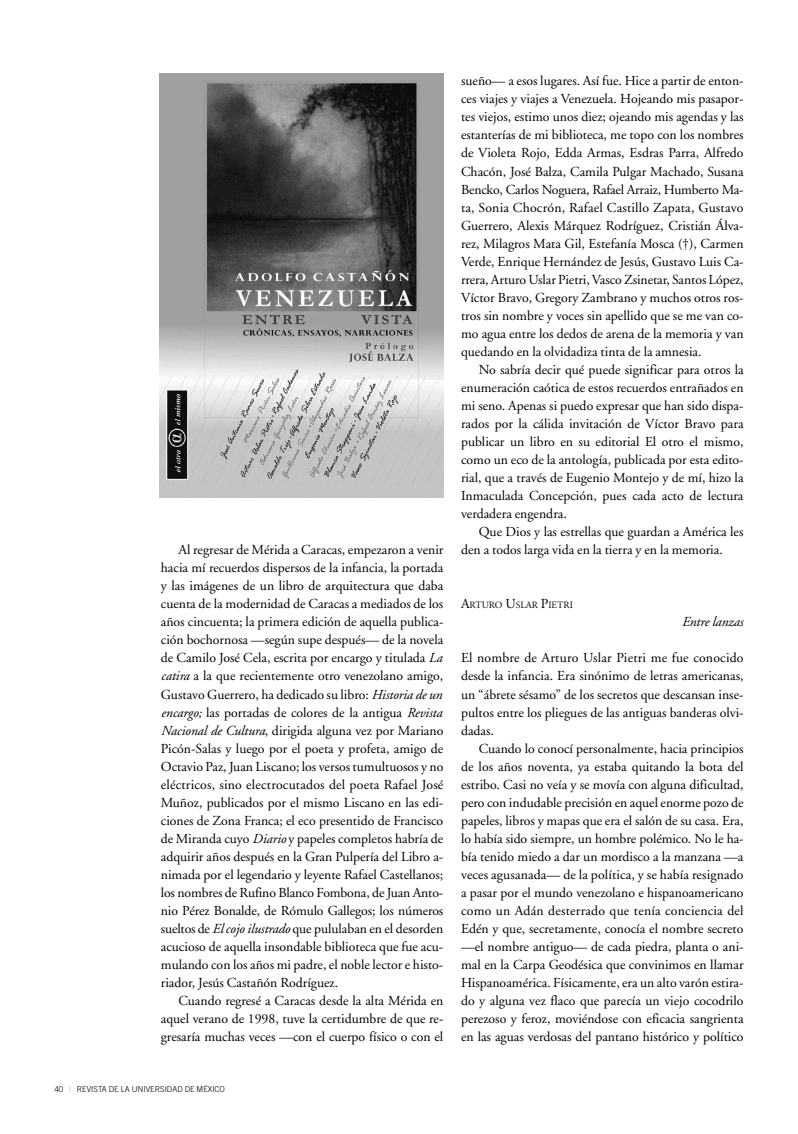
<style>
.page{position:relative;width:798px;height:1134px;background:#fff}
.page>*{position:absolute;margin:0;border:0;box-sizing:border-box;transform-origin:0 0}
.t1{font:13.75px/18px "Adobe Garamond";color:#000;text-align:justify}
.t2{font:italic 13.75px "Adobe Garamond";letter-spacing:-.005em;color:#000}
.t3{font:9.62px "Adobe Garamond";color:#000}
.t4{font:300 8.12px "Trade Gothic";color:#000}
.s1{font-style:italic}
.s2{font-weight:400;color:#b3b3b3}
.s3{font-size:13.75px}
</style>
<div class="page">
<img style="left:159px;top:74px;width:284px;height:424px">
<p class="t1" style="left:161px;top:542px;width:284px;text-indent:18px">Al regresar de Mérida a Caracas, empezaron a venir hacia mí recuerdos dispersos de la infancia, la portada y las imágenes de un libro de arquitectura que daba cuenta de la modernidad de Caracas a mediados de los años cincuenta; la primera edición de aquella publica&shy;ción bochornosa —según supe después— de la novela de Camilo José Cela, escrita por encargo y titulada <span class="s1">La catira</span> a la que recientemente otro venezolano amigo, Gustavo Guerrero, ha dedicado su libro: <span class="s1">Historia de un encargo;</span> las portadas de colores de la antigua <span class="s1">Revista Nacional de Cultura</span>, dirigida alguna vez por Mariano Picón-Salas y luego por el poeta y profeta, amigo de Octavio Paz, Juan Liscano; los versos tumultuosos y no eléctricos, sino electrocutados del poeta Rafael José Muñoz, publicados por el mismo Liscano en las edi&shy;ciones de Zona Franca; el eco presentido de Francisco de Miranda cuyo <span class="s1">Diario</span> y papeles completos habría de adquirir años después en la Gran Pulpería del Libro a&shy;nimada por el legendario y leyente Rafael Castellanos; los nombres de Rufino Blanco Fombona, de Juan Anto&shy;nio Pérez Bonalde, de Rómulo Gallegos; los números sueltos de <span class="s1">El cojo ilustrado</span> que pululaban en el desorden acucioso de aquella insondable biblioteca que fue acu&shy;mulando con los años mi padre, el noble lector e histo&shy;riador, Jesús Castañón Rodríguez.</p>
<p class="t1" style="left:161px;top:993px;width:284px;text-indent:18px">Cuando regresé a Caracas desde la alta Mérida en aquel verano de 1998, tuve la certidumbre de que re&shy;gresaría muchas veces —con el cuerpo físico o con el</p>
<p class="t4" style="left:54px;top:1086px;width:172px">40 <span class="s2">|</span> REVISTA DE LA UNIVERSIDAD DE MÉXICO</p>
<p class="t1" style="left:461px;top:73px;width:284px">sueño— a esos lugares. Así fue. Hice a partir de enton&shy;ces viajes y viajes a Venezuela. Hojeando mis pasapor&shy;tes viejos, estimo unos diez; ojeando mis agendas y las estanterías de mi biblioteca, me topo con los nombres de Violeta Rojo, Edda Armas, Esdras Parra, Alfredo Chacón, José Balza, Camila Pulgar Machado, Susana Bencko, Carlos Noguera, Rafael Arraiz, Humberto Ma&shy;ta, Sonia Chocrón, Rafael Castillo Zapata, Gustavo Guerrero, Alexis Márquez Rodríguez, Cristián Álva&shy;rez, Milagros Mata Gil, Estefanía Mosca (†), Carmen Verde, Enrique Hernández de Jesús, Gustavo Luis Ca&shy;rrera, Arturo Uslar Pietri, Vasco Zsinetar, Santos López, Víctor Bravo, Gregory Zambrano y muchos otros ros&shy;tros sin nombre y voces sin apellido que se me van co&shy;mo agua entre los dedos de arena de la memoria y van quedando en la olvidadiza tinta de la amnesia.</p>
<p class="t1" style="left:461px;top:362px;width:284px;text-indent:18px">No sabría decir qué puede significar para otros la enumeración caótica de estos recuerdos entrañados en mi seno. Apenas si puedo expresar que han sido dispa&shy;rados por la cálida invitación de Víctor Bravo para publicar un libro en su editorial El otro el mismo, como un eco de la antología, publicada por esta edito&shy;rial, que a través de Eugenio Montejo y de mí, hizo la Inmaculada Concepción, pues cada acto de lectura verdadera engendra.</p>
<p class="t1" style="left:461px;top:524px;width:284px;text-indent:18px">Que Dios y las estrellas que guardan a América les den a todos larga vida en la tierra y en la memoria.</p>
<p class="t3" style="left:461px;top:601px;width:113px"><span class="s3">A</span>RTURO <span class="s3">U</span>SLAR <span class="s3">P</span>IETRI</p>
<p class="t2" style="left:681px;top:616px;width:63px">Entre lanzas</p>
<p class="t1" style="left:461px;top:650px;width:284px">El nombre de Arturo Uslar Pietri me fue conocido desde la infancia. Era sinónimo de letras americanas, un “ábrete sésamo” de los secretos que descansan inse&shy;pultos entre los pliegues de las antiguas banderas olvi&shy;dadas.</p>
<p class="t1" style="left:461px;top:740px;width:284px;text-indent:18px">Cuando lo conocí personalmente, hacia principios de los años noventa, ya estaba quitando la bota del estribo. Casi no veía y se movía con alguna dificultad, pero con indudable precisión en aquel enorme pozo de papeles, libros y mapas que era el salón de su casa. Era, lo había sido siempre, un hombre polémico. No le ha&shy;bía tenido miedo a dar un mordisco a la manzana —a veces agusanada— de la política, y se había resignado a pasar por el mundo venezolano e hispanoamericano como un Adán desterrado que tenía conciencia del Edén y que, secretamente, conocía el nombre secreto —el nombre antiguo— de cada piedra, planta o ani&shy;mal en la Carpa Geodésica que convinimos en llamar Hispanoamérica. Físicamente, era un alto varón estira&shy;do y alguna vez flaco que parecía un viejo cocodrilo perezoso y feroz, moviéndose con eficacia sangrienta en las aguas verdosas del pantano histórico y político</p>
</div>
